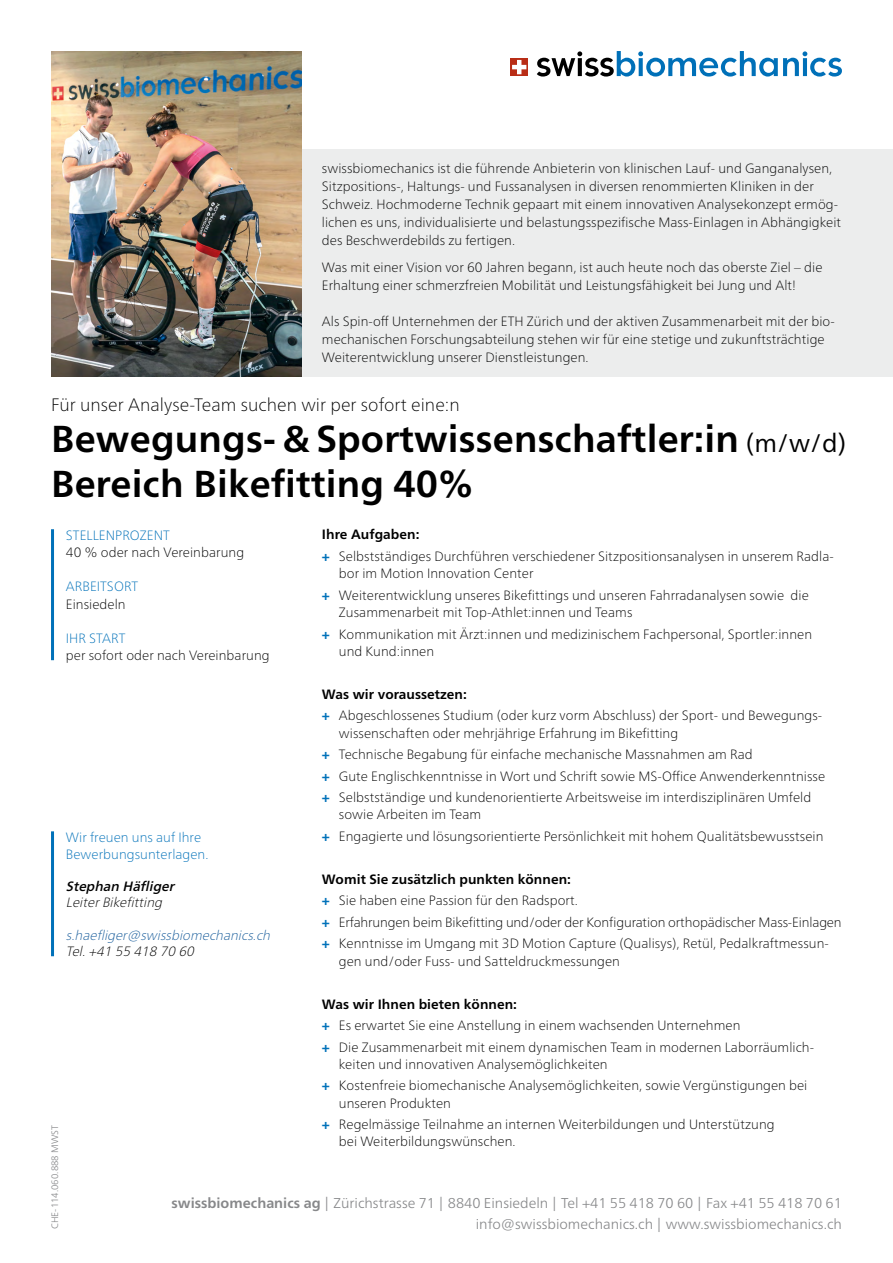
<style>
.page{position:relative;width:893px;height:1263px;background:#fff}
.page>*{position:absolute;margin:0;border:0;box-sizing:border-box;transform-origin:0 0}
.t1{font:700 37.5px/45px "Frutiger Neue LT Pro";letter-spacing:.005em;color:#000}
.t2{font:100 18px "Frutiger Neue LT Pro";letter-spacing:.005em;color:#000}
.t3{font:300 14.25px "Frutiger Neue LT Pro";color:#87888a}
.t4{font:100 13.5px/21.5px "Frutiger Neue LT Pro";letter-spacing:.005em;color:#000}
.t5{font:100 13.5px/17.2px "Frutiger Neue LT Pro";letter-spacing:.005em;color:#0071b9}
.t6{font:italic 100 13.5px "Frutiger Neue LT Pro";color:#000}
.t7{font:italic 100 13.5px "Frutiger Neue LT Pro";color:#165b9a}
.t8{font:italic 500 13.5px "Frutiger Neue LT Pro";color:#000}
.t9{font:300 9.3px "Frutiger Neue LT Pro";letter-spacing:.005em;color:#87888a}
.s1{font-weight:400;font-size:25.5px}
.s2{font-weight:700}
.s3{font-weight:700;color:#0071b9}
</style>
<div class="page">
<div style="left:211px;top:149px;width:682px;height:227px;background:#eceded"></div>
<hr style="left:51px;top:529px;width:3px;height:131px;background:#0071b9">
<hr style="left:51px;top:831px;width:3px;height:125px;background:#0071b9">
<svg style="left:537px;top:51px;width:305px;height:26px"></svg>
<svg style="left:510px;top:58px;width:18px;height:18px"></svg>
<svg style="left:512px;top:60px;width:14px;height:14px"></svg>
<img style="left:51px;top:51px;width:251px;height:325px">
<p class="t4" style="left:322px;top:160px;width:521px;line-height:18px">swissbiomechanics ist die führende Anbieterin von klinischen Lauf- und Ganganalysen, Sitzpositions-, Haltungs- und Fussanalysen in diversen renommierten Kliniken in der Schweiz. Hochmoderne Technik gepaart mit einem innovativen Analysekonzept ermög&shy;lichen es uns, individualisierte und belastungsspezifische Mass-Einlagen in Abhängigkeit des Beschwerdebilds zu fertigen.</p>
<p class="t4" style="left:322px;top:258px;width:502px;line-height:18px">Was mit einer Vision vor 60 Jahren begann, ist auch heute noch das oberste Ziel – die<br>Erhaltung einer schmerzfreien Mobilität und Leistungsfähigkeit bei Jung und Alt!</p>
<p class="t4" style="left:322px;top:312px;width:514px;line-height:18px">Als Spin-off Unternehmen der ETH Zürich und der aktiven Zusammenarbeit mit der bio&shy;mechanischen Forschungsabteilung stehen wir für eine stetige und zukunftsträchtige<br>Weiterentwicklung unserer Dienstleistungen.</p>
<h2 class="t2" style="left:51px;top:394px;width:410px">Für unser Analyse-Team suchen wir per sofort eine:n</h2>
<h1 class="t1" style="left:51px;top:416px;width:797px">Bewegungs- &amp; Sportwissenschaftler:in <span class="s1">(m/w/d)<br></span>Bereich Bikefitting 40%</h1>
<p class="t4" style="left:322px;top:524px;width:514px"><span class="s2">Ihre Aufgaben:<br></span><span class="s3">+</span> Selbstständiges Durchführen verschiedener Sitzpositionsanalysen in unserem Radla-</p>
<p class="t4" style="left:322px;top:563px;width:488px;text-indent:17px">bor im Motion Innovation Center<br><span class="s3">+</span> Weiterentwicklung unseres Bikefittings und unseren Fahrradanalysen sowie die</p>
<p class="t4" style="left:322px;top:601px;width:492px;text-indent:17px">Zusammenarbeit mit Top-Athlet:innen und Teams<br><span class="s3">+</span> Kommunikation mit Ärzt:innen und medizinischem Fachpersonal, Sportler:innen</p>
<p class="t4" style="left:339px;top:640px;width:97px">und Kund:innen</p>
<p class="t4" style="left:322px;top:683px;width:501px"><span class="s2">Was wir voraussetzen:<br></span><span class="s3">+</span> Abgeschlossenes Studium (oder kurz vorm Abschluss) der Sport- und Bewegungs-</p>
<p class="t4" style="left:322px;top:722px;width:505px;text-indent:17px">wissenschaften oder mehrjährige Erfahrung im Bikefitting<br><span class="s3">+</span> Technische Begabung für einfache mechanische Massnahmen am Rad<br><span class="s3">+</span> Gute Englischkenntnisse in Wort und Schrift sowie MS-Office Anwenderkenntnisse <span class="s3">+</span> Selbstständige und kundenorientierte Arbeitsweise im interdisziplinären Umfeld</p>
<p class="t4" style="left:322px;top:804px;width:503px;text-indent:17px">sowie Arbeiten im Team<br><span class="s3">+</span> Engagierte und lösungsorientierte Persönlichkeit mit hohem Qualitätsbewusstsein</p>
<p class="t4" style="left:322px;top:868px;width:521px"><span class="s2">Womit Sie zusätzlich punkten können:<br></span><span class="s3">+</span> Sie haben eine Passion für den Radsport.<br><span class="s3">+</span> Erfahrungen beim Bikefitting und/oder der Konfiguration orthopädischer Mass-Einlagen <span class="s3">+</span> Kenntnisse im Umgang mit 3D Motion Capture (Qualisys), Retül, Pedalkraftmessun-</p>
<p class="t4" style="left:339px;top:950px;width:283px">gen und/oder Fuss- und Satteldruckmessungen</p>
<p class="t4" style="left:322px;top:993px;width:493px"><span class="s2">Was wir Ihnen bieten können:<br></span><span class="s3">+</span> Es erwartet Sie eine Anstellung in einem wachsenden Unternehmen<br><span class="s3">+</span> Die Zusammenarbeit mit einem dynamischen Team in modernen Laborräumlich-</p>
<p class="t4" style="left:322px;top:1053px;width:487px;text-indent:17px">keiten und innovativen Analysemöglichkeiten<br><span class="s3">+</span> Kostenfreie biomechanische Analysemöglichkeiten, sowie Vergünstigungen bei</p>
<p class="t4" style="left:322px;top:1092px;width:454px;text-indent:17px">unseren Produkten<br><span class="s3">+</span> Regelmässige Teilnahme an internen Weiterbildungen und Unterstützung</p>
<p class="t4" style="left:339px;top:1131px;width:178px">bei Weiterbildungswünschen.</p>
<p class="t5" style="left:66px;top:526px;width:105px">STELLENPROZENT</p>
<p class="t4" style="left:66px;top:541px;width:180px">40 % oder nach Vereinbarung</p>
<p class="t5" style="left:66px;top:578px;width:74px">ARBEITSORT</p>
<p class="t4" style="left:66px;top:593px;width:61px">Einsiedeln</p>
<p class="t5" style="left:66px;top:630px;width:61px">IHR START</p>
<p class="t4" style="left:66px;top:645px;width:205px">per sofort oder nach Vereinbarung</p>
<p class="t5" style="left:66px;top:828px;width:144px">Wir freuen uns auf Ihre<br>Bewerbungsunterlagen.</p>
<p class="t8" style="left:66px;top:878px;width:113px">Stephan Häfliger</p>
<p class="t6" style="left:66px;top:894px;width:101px">LeiterBikefitting</p>
<p class="t7" style="left:66px;top:927px;width:209px">s.haefliger@swissbiomechanics.ch</p>
<p class="t6" style="left:66px;top:943px;width:133px">Tel.+41 55 418 70 60</p>
<p class="t9" style="left:49px;top:1229px;width:105px;rotate:-90deg">CHE-114.060.888 MWST</p>
<p class="t3" style="left:172px;top:1194px;width:672px"><span class="s2">swissbiomechanics ag</span> | Zürichstrasse 71 | 8840 Einsiedeln | Tel +41 55 418 70 60 | Fax +41 55 418 70 61</p>
<p class="t3" style="left:476px;top:1215px;width:368px">info@swissbiomechanics.ch | www.swissbiomechanics.ch</p>
</div>
